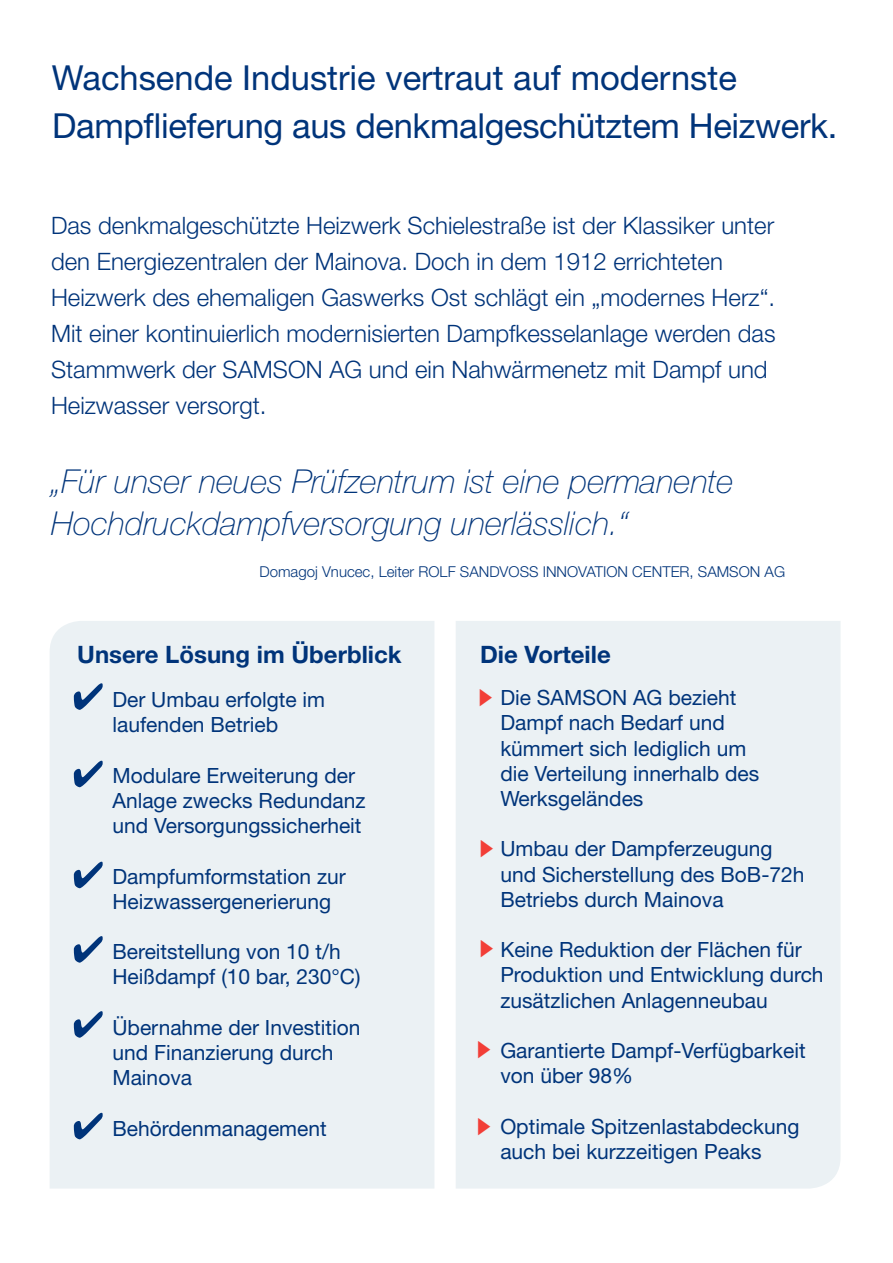
<style>
.page{position:relative;width:893px;height:1263px;background:#fff}
.page>*{position:absolute;margin:0;border:0;box-sizing:border-box;transform-origin:0 0}
.t1{font:34.5px/48px "Helvetica Neue LT Pro";letter-spacing:-.01em;color:#00347a}
.t2{font:italic 100 33px/42px "Helvetica Neue LT Pro";color:#00347a}
.t3{font:300 24px/36px "Helvetica Neue LT Pro";color:#00347a}
.t4{font:700 24px "Helvetica Neue LT Pro";color:#00347a}
.t5{font:21px/25.2px "Helvetica Neue LT Pro";color:#00347a}
.t6{font:300 15px "Helvetica Neue LT Pro";color:#00347a}
.s1{color:#f23e37}
</style>
<div class="page">
<div style="left:50px;top:621px;width:384px;height:567px;background:#ebf1f4"></div>
<div style="left:456px;top:621px;width:384px;height:567px;background:#ebf1f4"></div>
<svg style="left:74px;top:683px;width:29px;height:27px"></svg>
<svg style="left:74px;top:761px;width:29px;height:26px"></svg>
<svg style="left:74px;top:862px;width:29px;height:26px"></svg>
<svg style="left:74px;top:936px;width:29px;height:27px"></svg>
<svg style="left:74px;top:1011px;width:29px;height:27px"></svg>
<svg style="left:74px;top:1113px;width:29px;height:26px"></svg>
<h1 class="t1" style="left:52px;top:53px;width:787px">Wachsende Industrie vertraut auf modernste<br>Dampflieferung aus denkmalgeschütztem Heizwerk.</h1>
<p class="t3" style="left:51px;top:207px;width:726px">Das denkmalgeschützte Heizwerk Schielestraße ist der Klassiker unter den Energiezentralen der Mainova. Doch in dem 1912 errichteten Heizwerk des ehemaligen Gaswerks Ost schlägt ein „modernes Herz“.<br>Mit einer kontinuierlich modernisierten Dampfkesselanlage werden das Stammwerk der SAMSON AG und ein Nahwärmenetz mit Dampf und Heizwasser versorgt.</p>
<h2 class="t2" style="left:51px;top:460px;width:684px">„Für unser neues Prüfzentrum ist eine permanente<br>Hochdruckdampfversorgung unerlässlich.“</h2>
<p class="t6" style="left:260px;top:563px;width:527px">Domagoj Vnucec, Leiter ROLF SANDVOSS INNOVATION CENTER, SAMSON AG</p>
<p class="t4" style="left:77px;top:639px;width:326px">Unsere Lösung im Überblick</p>
<p class="t5" style="left:112px;top:687px;width:214px">Der Umbau erfolgte im laufenden Betrieb</p>
<p class="t5" style="left:112px;top:762px;width:255px">Modulare Erweiterung der<br>Anlage zwecks Redundanz und Versorgungssicherheit</p>
<p class="t5" style="left:112px;top:863px;width:235px">Dampfumformstation zur<br>Heizwassergenerierung</p>
<p class="t5" style="left:112px;top:939px;width:250px">Bereitstellung von 10 t/h<br>Heißdampf (10 bar, 230°C)</p>
<p class="t5" style="left:112px;top:1014px;width:250px">Übernahme der Investition und Finanzierung durch<br>Mainova</p>
<p class="t5" style="left:112px;top:1115px;width:216px">Behördenmanagement</p>
<p class="t4" style="left:480px;top:639px;width:132px">Die Vorteile</p>
<p class="t5" style="left:500px;top:684px;width:261px;text-indent:-22px"><span class="s1">◆</span> Die SAMSON AG bezieht<br>Dampf nach Bedarf und kümmert sich lediglich um die Verteilung innerhalb des<br>Werksgeländes</p>
<p class="t5" style="left:500px;top:836px;width:306px;text-indent:-21px"><span class="s1">◆</span> Umbau der Dampferzeugung und Sicherstellung des BoB-72h<br>Betriebs durch Mainova</p>
<p class="t5" style="left:500px;top:936px;width:325px;text-indent:-21px"><span class="s1">◆</span> Keine Reduktion der Flächen für<br>Produktion und Entwicklung durch zusätzlichen Anlagenneubau</p>
<p class="t5" style="left:500px;top:1037px;width:307px;text-indent:-24px"><span class="s1">◆</span> Garantierte Dampf-Verfügbarkeit von über 98%</p>
<p class="t5" style="left:500px;top:1113px;width:301px;text-indent:-24px"><span class="s1">◆</span> Optimale Spitzenlastabdeckung auch bei kurzzeitigen Peaks</p>
</div>
